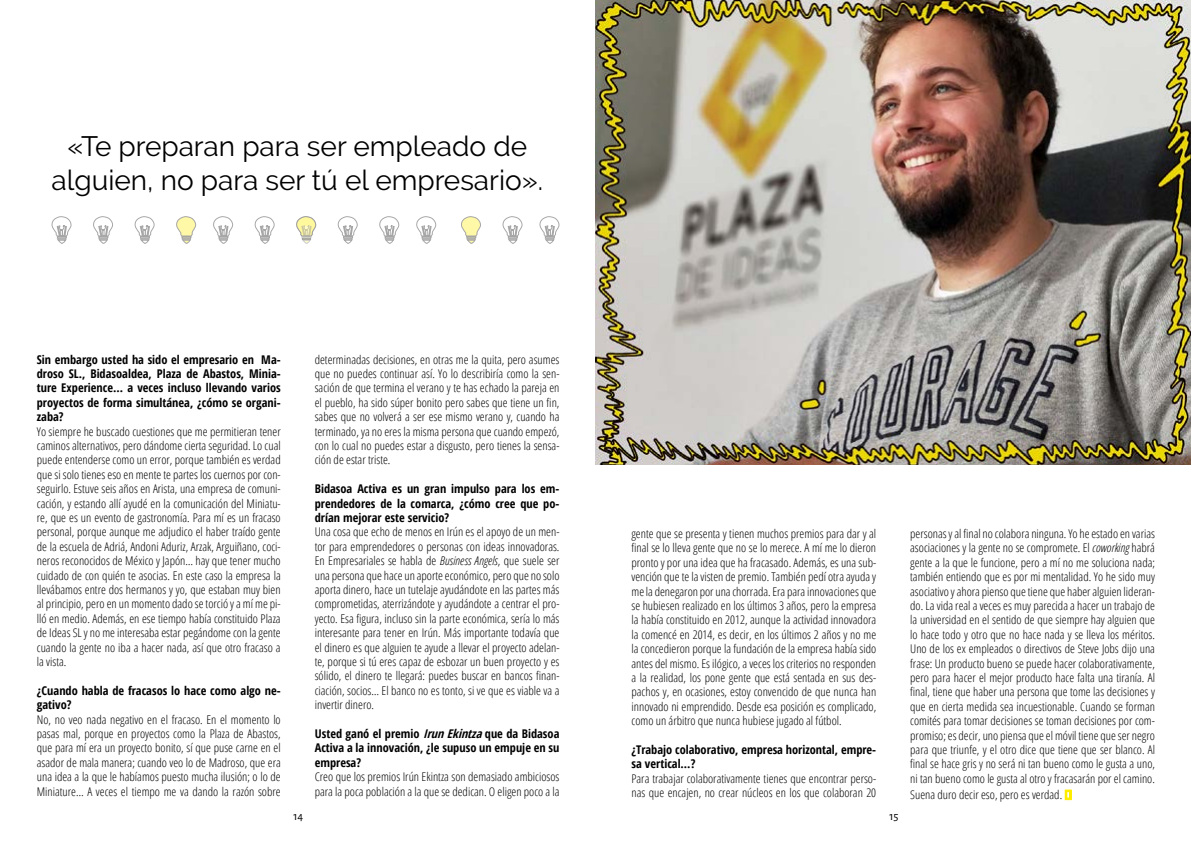
<style>
.page{position:relative;width:1191px;height:842px;background:#fff}
.page>*{position:absolute;margin:0;border:0;box-sizing:border-box;transform-origin:0 0}
.t1{font:28px/33.6px "Raleway";color:#000;text-align:center}
.t2{font:300 12px/14.4px "Open Sans Condensed";color:#000;text-align:justify}
.t3{font:700 12px/14.4px "Open Sans Condensed";color:#000;text-align:justify}
.t4{font:12px "Alegreya Sans";color:#000}
.s1{font-style:italic}
.s2{color:#ffed00}
</style>
<div class="page">
<svg style="left:254px;top:216px;width:21px;height:28px"></svg>
<svg style="left:51px;top:216px;width:21px;height:28px"></svg>
<svg style="left:296px;top:216px;width:21px;height:28px"></svg>
<svg style="left:93px;top:216px;width:20px;height:28px"></svg>
<svg style="left:337px;top:216px;width:21px;height:28px"></svg>
<svg style="left:461px;top:216px;width:20px;height:28px"></svg>
<svg style="left:134px;top:216px;width:21px;height:28px"></svg>
<svg style="left:379px;top:216px;width:21px;height:28px"></svg>
<svg style="left:502px;top:216px;width:21px;height:28px"></svg>
<svg style="left:176px;top:216px;width:21px;height:28px"></svg>
<svg style="left:416px;top:216px;width:21px;height:28px"></svg>
<svg style="left:539px;top:216px;width:21px;height:28px"></svg>
<svg style="left:213px;top:216px;width:20px;height:28px"></svg>
<svg style="left:1064px;top:789px;width:8px;height:12px"></svg>
<img style="left:595px;top:0;width:596px;height:465px">
<h1 class="t1" style="left:52px;top:129px;width:493px">«Te preparan para ser empleado de alguien, no para ser tú el empresario».</h1>
<p class="t3" style="left:37px;top:352px;width:245px">Sin embargo usted ha sido el empresario en Ma&shy;droso SL., Bidasoaldea, Plaza de Abastos, Minia&shy;ture Experience… a veces incluso llevando varios proyectos de forma simultánea, ¿cómo se organi&shy;zaba?</p>
<p class="t2" style="left:37px;top:424px;width:245px">Yo siempre he buscado cuestiones que me permitieran tener caminos alternativos, pero dándome cierta seguridad. Lo cual puede entenderse como un error, porque también es verdad que si solo tienes eso en mente te partes los cuernos por con&shy;seguirlo. Estuve seis años en Arista, una empresa de comuni&shy;cación, y estando allí ayudé en la comunicación del Miniatu&shy;re, que es un evento de gastronomía. Para mí es un fracaso personal, porque aunque me adjudico el haber traído gente de la escuela de Adriá, Andoni Aduriz, Arzak, Arguiñano, coci&shy;neros reconocidos de México y Japón… hay que tener mucho cuidado de con quién te asocias. En este caso la empresa la llevábamos entre dos hermanos y yo, que estaban muy bien al principio, pero en un momento dado se torció y a mí me pi&shy;lló en medio. Además, en ese tiempo había constituido Plaza de Ideas SL y no me interesaba estar pegándome con la gente cuando la gente no iba a hacer nada, así que otro fracaso a la vista.</p>
<p class="t3" style="left:37px;top:683px;width:245px">¿Cuando habla de fracasos lo hace como algo ne&shy;gativo?</p>
<p class="t2" style="left:37px;top:712px;width:245px">No, no veo nada negativo en el fracaso. En el momento lo pasas mal, porque en proyectos como la Plaza de Abastos, que para mí era un proyecto bonito, sí que puse carne en el asador de mala manera; cuando veo lo de Madroso, que era una idea a la que le habíamos puesto mucha ilusión; o lo de Miniature… A veces el tiempo me va dando la razón sobre</p>
<p class="t2" style="left:315px;top:352px;width:246px">determinadas decisiones, en otras me la quita, pero asumes que no puedes continuar así. Yo lo describiría como la sen&shy;sación de que termina el verano y te has echado la pareja en el pueblo, ha sido súper bonito pero sabes que tiene un fin, sabes que no volverá a ser ese mismo verano y, cuando ha terminado, ya no eres la misma persona que cuando empezó, con lo cual no puedes estar a disgusto, pero tienes la sensa&shy;ción de estar triste.</p>
<p class="t3" style="left:315px;top:481px;width:246px">Bidasoa Activa es un gran impulso para los em&shy;prendedores de la comarca, ¿cómo cree que po&shy;drían mejorar este servicio?</p>
<p class="t2" style="left:315px;top:524px;width:246px">Una cosa que echo de menos en Irún es el apoyo de un men&shy;tor para emprendedores o personas con ideas innovadoras.<br>En Empresariales se habla de <span class="s1">Business Angels</span>, que suele ser una persona que hace un aporte económico, pero que no solo aporta dinero, hace un tutelaje ayudándote en las partes más comprometidas, aterrizándote y ayudándote a centrar el pro&shy;yecto. Esa figura, incluso sin la parte económica, sería lo más interesante para tener en Irún. Más importante todavía que el dinero es que alguien te ayude a llevar el proyecto adelan&shy;te, porque si tú eres capaz de esbozar un buen proyecto y es sólido, el dinero te llegará: puedes buscar en bancos finan&shy;ciación, socios… El banco no es tonto, si ve que es viable va a invertir dinero.</p>
<p class="t3" style="left:315px;top:726px;width:246px">Usted ganó el premio <span class="s1">IrunEkintza</span>que da Bidasoa Activa a la innovación, ¿le supuso un empuje en su empresa?</p>
<p class="t2" style="left:315px;top:769px;width:246px">Creo que los premios Irún Ekintza son demasiado ambiciosos para la poca población a la que se dedican. O eligen poco a la</p>
<p class="t2" style="left:631px;top:526px;width:246px">gente que se presenta y tienen muchos premios para dar y al final se lo lleva gente que no se lo merece. A mí me lo dieron pronto y por una idea que ha fracasado. Además, es una sub&shy;vención que te la visten de premio. También pedí otra ayuda y me la denegaron por una chorrada. Era para innovaciones que se hubiesen realizado en los últimos 3 años, pero la empresa la había constituido en 2012, aunque la actividad innovadora la comencé en 2014, es decir, en los últimos 2 años y no me la concedieron porque la fundación de la empresa había sido antes del mismo. Es ilógico, a veces los criterios no responden a la realidad, los pone gente que está sentada en sus des&shy;pachos y, en ocasiones, estoy convencido de que nunca han innovado ni emprendido. Desde esa posición es complicado, como un árbitro que nunca hubiese jugado al fútbol.</p>
<p class="t3" style="left:631px;top:742px;width:246px">¿Trabajo colaborativo, empresa horizontal, empre&shy;sa vertical…?</p>
<p class="t2" style="left:631px;top:771px;width:246px">Para trabajar colaborativamente tienes que encontrar perso&shy;nas que encajen, no crear núcleos en los que colaboran 20</p>
<p class="t4" style="left:293px;top:808px;width:11px">14</p>
<p class="t4" style="left:889px;top:808px;width:11px">15</p>
<p class="t2" style="left:910px;top:526px;width:246px">personas y al final no colabora ninguna. Yo he estado en varias asociaciones y la gente no se compromete. El <span class="s1">coworking</span> habrá gente a la que le funcione, pero a mí no me soluciona nada; también entiendo que es por mi mentalidad. Yo he sido muy asociativo y ahora pienso que tiene que haber alguien lideran&shy;do. La vida real a veces es muy parecida a hacer un trabajo de la universidad en el sentido de que siempre hay alguien que lo hace todo y otro que no hace nada y se lleva los méritos.<br>Uno de los ex empleados o directivos de Steve Jobs dijo una frase: Un producto bueno se puede hacer colaborativamente, pero para hacer el mejor producto hace falta una tiranía. Al final, tiene que haber una persona que tome las decisiones y que en cierta medida sea incuestionable. Cuando se forman comités para tomar decisiones se toman decisiones por com&shy;promiso; es decir, uno piensa que el móvil tiene que ser negro para que triunfe, y el otro dice que tiene que ser blanco. Al final se hace gris y no será ni tan bueno como le gusta a uno, ni tan bueno como le gusta al otro y fracasarán por el camino.</p>
<p class="t2" style="left:910px;top:787px;width:163px">Suena duro decir eso, pero es verdad. <span class="s2">▀</span></p>
</div>
